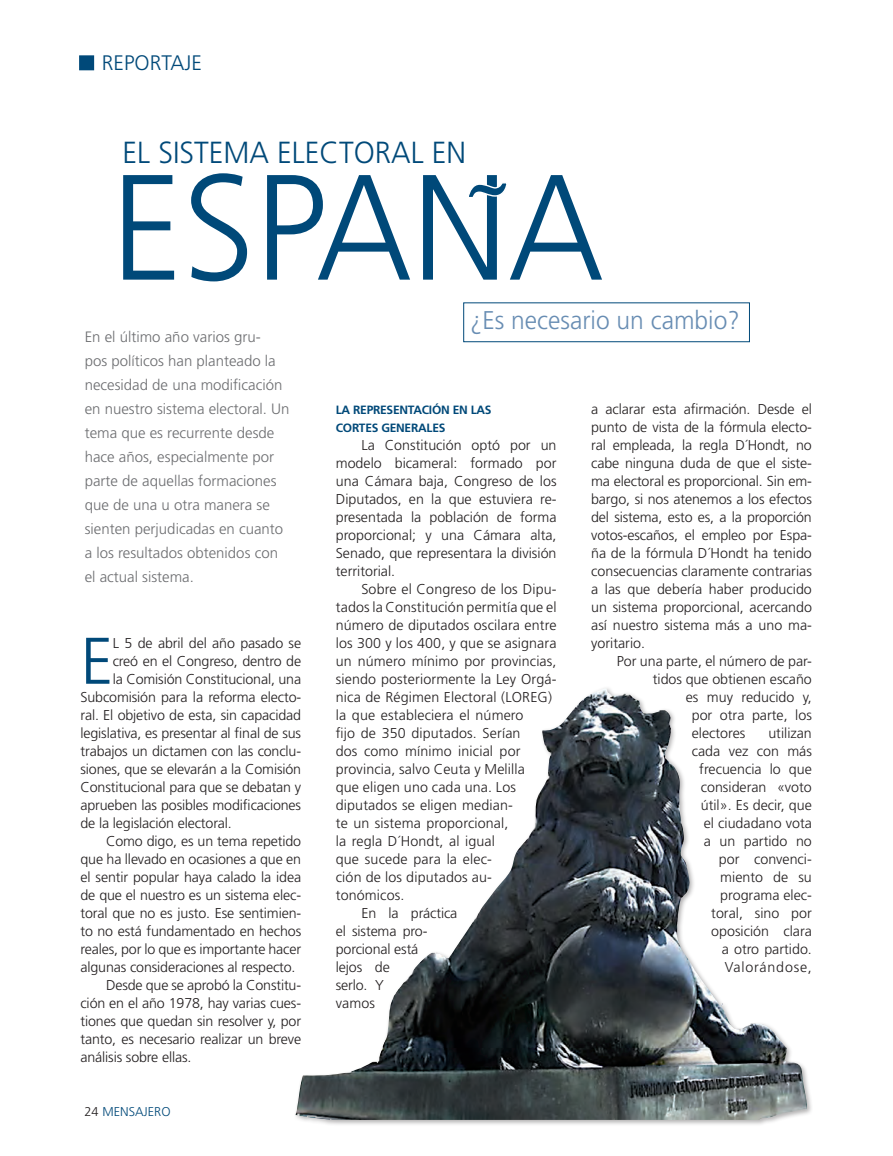
<style>
.page{position:relative;width:893px;height:1156px;background:#fff}
.page>*{position:absolute;margin:0;border:0;box-sizing:border-box;transform-origin:0 0}
.TITULO{font:300 149.7px "Frutiger LT Std";color:#004979;scale:.96 1}
.TEXTO{font:300 65.85px "Frutiger LT Std";color:#004979}
.TITULO-2{font:300 30.45px "Frutiger LT Std";color:#004979;scale:.96 1}
.TITULO-3{font:300 25.65px "Frutiger LT Std";color:#688db3;scale:.96 1}
.t1{font:300 21px "Frutiger LT Std";color:#004979}
.TEXTO-2{font:300 15px/24px "Frutiger LT Std";color:#6c6d70}
.TEXTO-3{font:300 14.25px/18px "Frutiger LT Std";color:#231f20;text-align:justify}
.t2{font:300 12.75px "Frutiger LT Std";color:#004979}
.LADILLO{font:700 12px "Frutiger LT Std";letter-spacing:-.02em;color:#004979}
.s1{color:#231f20}
</style>
<div class="page">
<div style="left:79px;top:55px;width:15px;height:15px;background:#004979;border:1px solid #004979"></div>
<svg style="left:469px;top:183px;width:38px;height:14px"></svg>
<div style="left:463px;top:303px;width:286px;height:39px;border:1px solid #004979"></div>
<div style="left:293px;top:686px;width:520px;height:440px;background:#231f20;opacity:.35"></div>
<img style="left:295px;top:688px;width:512px;height:432px">
<h3 class="t1" style="left:102px;top:51px;width:102px">REPORTAJE</h3>
<p class="TITULO-2" style="left:122px;top:135px;width:359px">EL SISTEMA ELECTORAL EN</p>
<p class="TITULO" style="left:111px;top:143px;width:515px">ESPANA</p>
<p class="TITULO-3" style="left:470px;top:305px;width:282px">¿Es necesario un cambio?</p>
<p class="TEXTO-2" style="left:85px;top:325px;width:206px">En el último año varios gru-<br>pos políticos han planteado la necesidad de una modificación en nuestro sistema electoral. Un tema que es recurrente desde hace años, especialmente por parte de aquellas formaciones que de una u otra manera se sienten perjudicadas en cuanto a los resultados obtenidos con el actual sistema.</p>
<p class="TEXTO-3" style="left:591px;top:400px;width:222px">a aclarar esta afirmación. Desde el punto de vista de la fórmula electo&shy;ral empleada, la regla D´Hondt, no cabe ninguna duda de que el siste&shy;ma electoral es proporcional. Sin em&shy;bargo, si nos atenemos a los efectos del sistema, esto es, a la proporción votos-escaños, el empleo por Espa&shy;ña de la fórmula D´Hondt ha tenido consecuencias claramente contrarias a las que debería haber producido un sistema proporcional, acercando así nuestro sistema más a uno ma&shy;yoritario.</p>
<p class="TEXTO-3" style="left:616px;top:652px;width:196px">Por una parte, el número de par-</p>
<p class="TEXTO-3" style="left:652px;top:670px;width:160px">tidos que obtienen escaño</p>
<p class="TEXTO-3" style="left:685px;top:688px;width:127px">es muy reducido y,</p>
<p class="TEXTO-3" style="left:691px;top:706px;width:121px">por otra parte, los</p>
<p class="TEXTO-3" style="left:691px;top:724px;width:55px">electores</p>
<p class="LADILLO" style="left:336px;top:402px;width:157px">LA REPRESENTACIÓN EN LAS</p>
<p class="LADILLO" style="left:336px;top:420px;width:111px">CORTES GENERALES</p>
<p class="TEXTO-3" style="left:336px;top:436px;width:222px;text-indent:26px">La Constitución optó por un modelo bicameral: formado por una Cámara baja, Congreso de los Diputados, en la que estuviera re&shy;presentada la población de forma proporcional; y una Cámara alta, Senado, que representara la división territorial.</p>
<p class="TEXTO-3" style="left:336px;top:580px;width:222px;text-align:left;text-indent:26px">Sobre el Congreso de los Dipu&shy;tados la Constitución permitía que el número de diputados oscilara entre los 300 y los 400, y que se asignara un número mínimo por provincias, siendo posteriormente la Ley Orgá&shy;nica de Régimen Electoral (LOREG) la que estableciera el número<br>fijo de 350 diputados. Serían<br>dos como mínimo inicial por provincia, salvo Ceuta y Melilla<br>que eligen uno cada una. Los diputados se eligen median-<br>te un sistema proporcional,<br>la regla D´Hondt, al igual<br>que sucede para la elec-<br>ción de los diputados au&shy;tonómicos.</p>
<p class="TEXTO-3" style="left:336px;top:904px;width:123px;text-align:left;text-indent:26px">En la práctica el sistema pro&shy;porcional está<br>lejos de<br>serlo. Y<br>vamos</p>
<p class="TEXTO" style="left:80px;top:624px;width:34px">E</p>
<p class="TEXTO-3" style="left:113px;top:634px;width:190px">L 5 de abril del año pasado se</p>
<p class="TEXTO-3" style="left:113px;top:652px;width:190px">creó en el Congreso, dentro de</p>
<p class="TEXTO-3" style="left:113px;top:670px;width:190px">la Comisión Constitucional, una</p>
<p class="TEXTO-3" style="left:80px;top:688px;width:222px">Subcomisión para la reforma electo-</p>
<p class="TEXTO-3" style="left:80px;top:706px;width:222px">ral. El objetivo de esta, sin capacidad</p>
<p class="TEXTO-3" style="left:80px;top:724px;width:222px">legislativa, es presentar al final de sus</p>
<p class="TEXTO-3" style="left:80px;top:742px;width:222px">trabajos un dictamen con las conclu-</p>
<p class="TEXTO-3" style="left:80px;top:760px;width:222px">siones, que se elevarán a la Comisión</p>
<p class="TEXTO-3" style="left:80px;top:778px;width:222px">Constitucional para que se debatan y</p>
<p class="TEXTO-3" style="left:80px;top:796px;width:222px">aprueben las posibles modificaciones</p>
<p class="TEXTO-3" style="left:80px;top:814px;width:153px">de la legislación electoral.</p>
<p class="TEXTO-3" style="left:80px;top:832px;width:222px;text-indent:26px">Como digo, es un tema repetido que ha llevado en ocasiones a que en el sentir popular haya calado la idea de que el nuestro es un sistema elec&shy;toral que no es justo. Ese sentimien&shy;to no está fundamentado en hechos reales, por lo que es importante hacer algunas consideraciones al respecto.</p>
<p class="TEXTO-3" style="left:80px;top:976px;width:222px;text-indent:26px">Desde que se aprobó la Constitu&shy;ción en el año 1978, hay varias cues&shy;tiones que quedan sin resolver y, por tanto, es necesario realizar un breve análisis sobre ellas.</p>
<p class="TEXTO-3" style="left:691px;top:724px;width:122px;text-align:right">utilizan<br>cada vez con más frecuencia lo que consideran «voto útil». Es decir, que el ciudadano vota<br>a un partido no por convenci&shy;miento de su programa elec&shy;toral, sino por oposición clara<br>a otro partido.<br>Valorándose,</p>
<p class="t2" style="left:84px;top:1104px;width:88px"><span class="s1">24</span> MENSAJERO</p>
</div>
